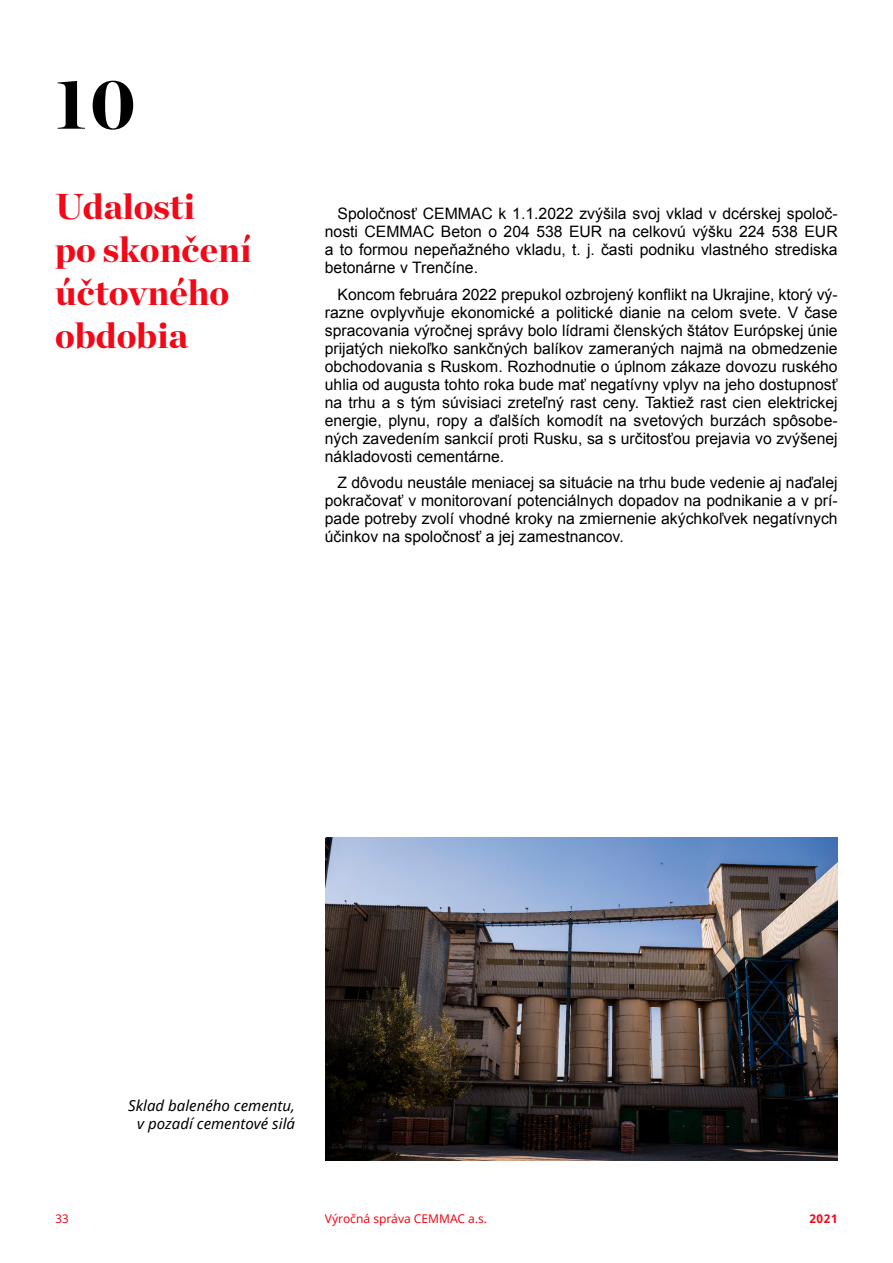
<style>
.page{position:relative;width:893px;height:1263px;background:#fff}
.page>*{position:absolute;margin:0;border:0;box-sizing:border-box;transform-origin:0 0}
.t1{font:900 70.5px "Chronicle Display";color:#000}
.t2{font:900 36px/43.2px "Chronicle Display";color:#f30817}
.t3{font:15.75px/18px "Arial";color:#000;text-align:justify}
.t4{font:italic 15px/18px "Noto Sans";color:#000;text-align:right}
.t5{font:12px "Noto Sans";color:#f30817}
.t6{font:700 12px "Noto Sans";color:#f30817}
</style>
<div class="page">
<img style="left:325px;top:837px;width:513px;height:324px">
<h1 class="t1" style="left:55px;top:46px;width:82px">10</h1>
<h2 class="t2" style="left:55px;top:182px;width:198px">Udalosti<br>po skončení účtovného obdobia</h2>
<p class="t3" style="left:325px;top:205px;width:514px;text-indent:13px">Spoločnosť CEMMAC k 1.1.2022 zvýšila svoj vklad v dcérskej spoloč&shy;nosti CEMMAC Beton o 204 538 EUR na celkovú výšku 224 538 EUR a to formou nepeňažného vkladu, t. j. časti podniku vlastného strediska betonárne v Trenčíne.</p>
<p class="t3" style="left:325px;top:285px;width:514px;text-indent:13px">Koncom februára 2022 prepukol ozbrojený konflikt na Ukrajine, ktorý vý&shy;razne ovplyvňuje ekonomické a politické dianie na celom svete. V čase spracovania výročnej správy bolo lídrami členských štátov Európskej únie prijatých niekoľko sankčných balíkov zameraných najmä na obmedzenie obchodovania s Ruskom. Rozhodnutie o úplnom zákaze dovozu ruského uhlia od augusta tohto roka bude mať negatívny vplyv na jeho dostupnosť na trhu a s tým súvisiaci zreteľný rast ceny. Taktiež rast cien elektrickej energie, plynu, ropy a ďalších komodít na svetových burzách spôsobe&shy;ných zavedením sankcií proti Rusku, sa s určitosťou prejavia vo zvýšenej nákladovosti cementárne.</p>
<p class="t3" style="left:325px;top:474px;width:514px;text-indent:13px">Z dôvodu neustále meniacej sa situácie na trhu bude vedenie aj naďalej pokračovať v monitorovaní potenciálnych dopadov na podnikanie a v prí&shy;pade potreby zvolí vhodné kroky na zmiernenie akýchkoľvek negatívnych účinkov na spoločnosť a jej zamestnancov.</p>
<p class="t4" style="left:128px;top:1096px;width:168px">Sklad baleného cementu, v pozadí cementové silá</p>
<p class="t5" style="left:55px;top:1210px;width:15px">33</p>
<p class="t5" style="left:325px;top:1210px;width:164px">Výročná správa CEMMAC a.s.</p>
<p class="t6" style="left:809px;top:1210px;width:30px">2021</p>
</div>
